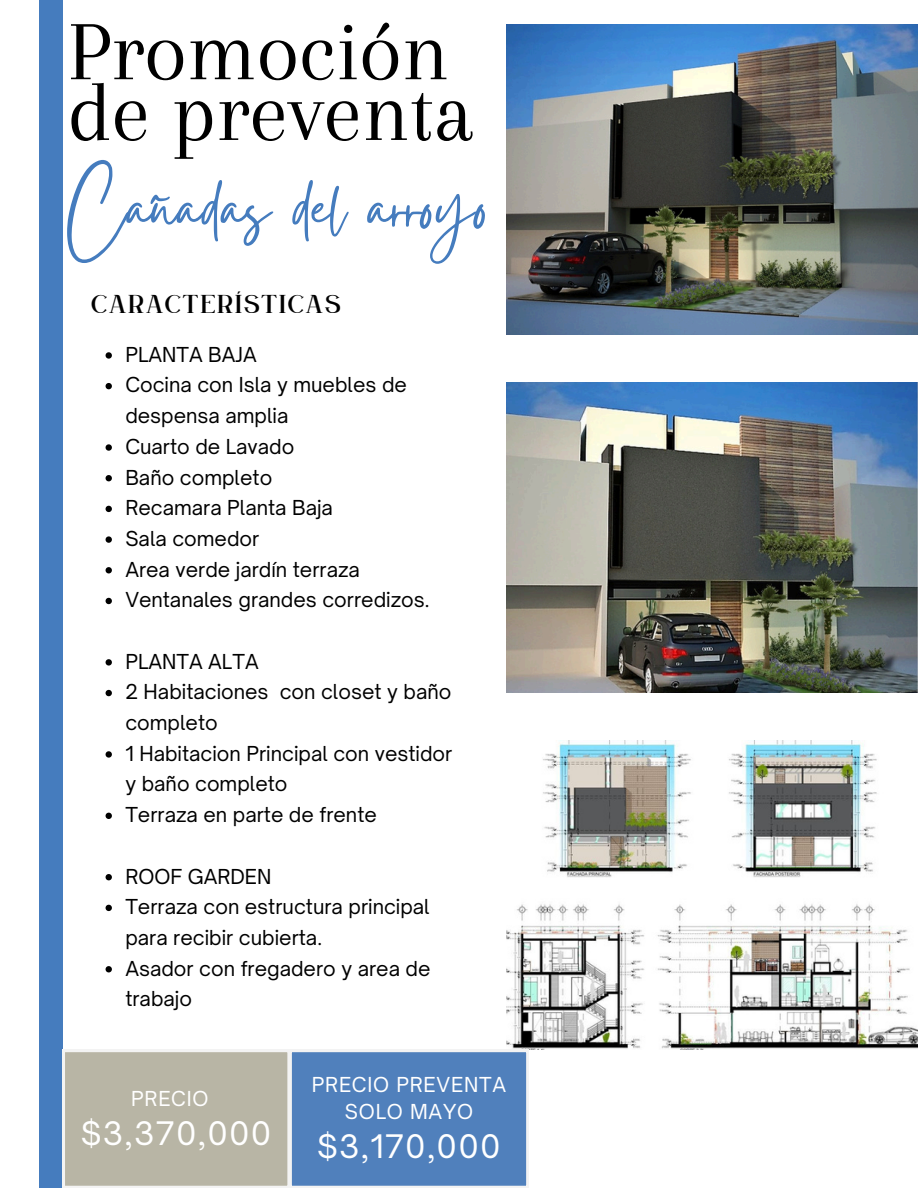
<style>
.page{position:relative;width:918px;height:1188px;background:#fff}
.page>*{position:absolute;margin:0;border:0;box-sizing:border-box;transform-origin:0 0}
.t1{font:87.3px "Arapey";color:#000}
.t2{font:85.5px "Gistesy";color:#457cbe}
.t3{font:31.05px "Open Sauce One";letter-spacing:.04em;color:#fff}
.t4{font:28.2px "Grown";letter-spacing:.08em;color:#000}
.t5{font:19.8px/30.8px "Open Sauce One";color:#000}
.t6{font:19.8px/27px "Open Sauce One";letter-spacing:.04em;color:#fff;text-align:center}
</style>
<div class="page">
<img style="left:506px;top:25px;width:412px;height:309px">
<img style="left:506px;top:383px;width:412px;height:309px">
<img style="left:506px;top:740px;width:412px;height:310px">
<div style="left:39px;top:0;width:24px;height:1188px;background:#457cbe"></div>
<svg style="left:106px;top:352px;width:6px;height:7px"></svg>
<svg style="left:106px;top:383px;width:6px;height:6px"></svg>
<svg style="left:106px;top:444px;width:6px;height:7px"></svg>
<svg style="left:106px;top:475px;width:6px;height:6px"></svg>
<svg style="left:106px;top:506px;width:6px;height:6px"></svg>
<svg style="left:106px;top:536px;width:6px;height:7px"></svg>
<svg style="left:106px;top:567px;width:6px;height:6px"></svg>
<svg style="left:106px;top:598px;width:6px;height:6px"></svg>
<svg style="left:106px;top:659px;width:6px;height:7px"></svg>
<svg style="left:106px;top:690px;width:6px;height:6px"></svg>
<svg style="left:106px;top:751px;width:6px;height:7px"></svg>
<svg style="left:106px;top:813px;width:6px;height:6px"></svg>
<svg style="left:106px;top:874px;width:6px;height:6px"></svg>
<svg style="left:106px;top:905px;width:6px;height:6px"></svg>
<svg style="left:106px;top:966px;width:6px;height:6px"></svg>
<svg style="left:63px;top:1050px;width:465px;height:138px;background:#889eb4"></svg>
<h1 class="t1" style="left:68px;top:3px;width:383px">Promoción</h1>
<h1 class="t1" style="left:68px;top:64px;width:407px">de preventa</h1>
<h2 class="t2" style="left:68px;top:148px;width:422px">Cañadas del arroyo</h2>
<h2 class="t4" style="left:92px;top:287px;width:250px">CARACTERÍSTICAS</h2>
<p class="t5" style="left:125px;top:339px;width:133px">PLANTA BAJA</p>
<p class="t5" style="left:125px;top:370px;width:283px">Cocina con Isla y muebles de despensa amplia</p>
<p class="t5" style="left:125px;top:431px;width:171px">Cuarto de Lavado</p>
<p class="t5" style="left:125px;top:462px;width:148px">Baño completo</p>
<p class="t5" style="left:125px;top:492px;width:209px">Recamara Planta Baja</p>
<p class="t5" style="left:125px;top:523px;width:136px">Sala comedor</p>
<p class="t5" style="left:125px;top:554px;width:236px">Area verde jardín terraza</p>
<p class="t5" style="left:125px;top:584px;width:306px">Ventanales grandes corredizos.</p>
<p class="t5" style="left:125px;top:646px;width:135px">PLANTA ALTA</p>
<p class="t5" style="left:125px;top:676px;width:328px">2 Habitaciones con closet y baño completo</p>
<p class="t5" style="left:125px;top:738px;width:329px">1 Habitacion Principal con vestidor y baño completo</p>
<p class="t5" style="left:125px;top:799px;width:253px">Terraza en parte de frente</p>
<p class="t5" style="left:125px;top:861px;width:148px">ROOF GARDEN</p>
<p class="t5" style="left:125px;top:891px;width:306px">Terraza con estructura principal para recibir cubierta.</p>
<p class="t5" style="left:125px;top:953px;width:307px">Asador con fregadero y area de trabajo</p>
<h3 class="t6" style="left:131px;top:1084px;width:79px">PRECIO</h3>
<h3 class="t3" style="left:81px;top:1114px;width:192px">$3,370,000</h3>
<h1 class="t6" style="left:312px;top:1071px;width:196px">PRECIO PREVENTA<br>SOLO MAYO</h1>
<h1 class="t3" style="left:317px;top:1127px;width:185px">$3,170,000</h1>
</div>
